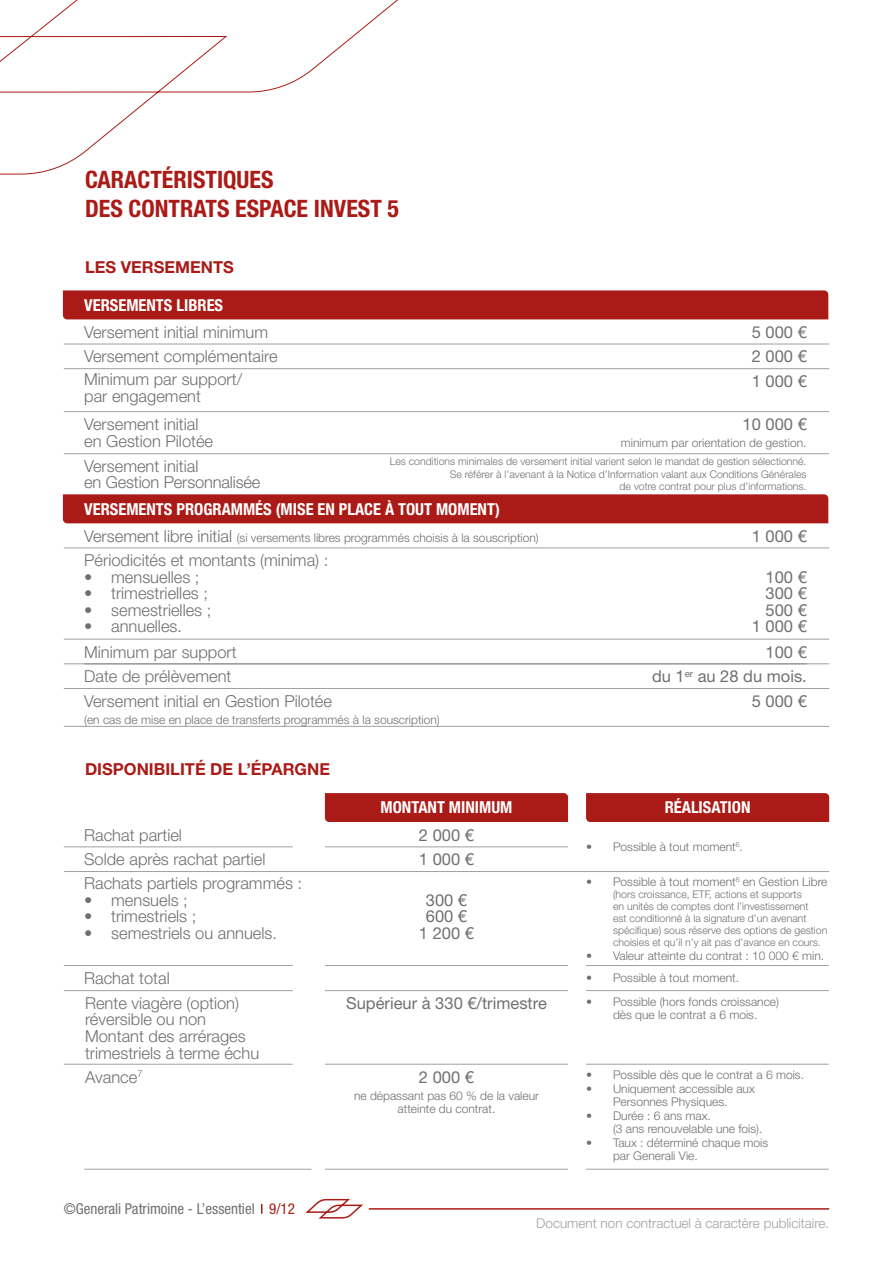
<style>
.page{position:relative;width:893px;height:1263px;background:#fff}
.page>*{position:absolute;margin:0;border:0;box-sizing:border-box;transform-origin:0 0}
.t1{font:700 condensed 24px/28.8px "Helvetica Neue LT Std";color:#aa1b17}
.t2{font:300 16.5px/16.5px "Helvetica Neue LT Std";color:#707070}
.t3{font:16.5px/16.5px "Helvetica Neue LT Std";color:#707070;text-align:justify}
.t4{font:700 condensed 16.5px "Helvetica Neue LT Std";color:#fff}
.t5{font:700 16.5px "Helvetica Neue LT Std";color:#aa1b17}
.t6{font:condensed 15px "Helvetica Neue LT Std";color:#707070}
.t7{font:300 13.5px "Helvetica Neue LT Std";color:#a0a0a0}
.t8{font:300 12px/13.5px "Helvetica Neue LT Std";color:#707070;text-align:center}
.t9{font:300 10.5px/12px "Helvetica Neue LT Std";color:#707070;text-align:right}
.s1{font-size:16.5px}
.s2{color:#aa1b17}
</style>
<div class="page">
<svg style="left:0;top:0;width:398px;height:175px"></svg>
<hr style="left:369px;top:1208px;width:460px;height:1px;background:#aa1b17">
<svg style="left:305px;top:1198px;width:58px;height:21px"></svg>
<div style="left:63px;top:290px;width:765px;height:29px;background:#aa1b17"></div>
<hr style="left:64px;top:344px;width:765px;height:1px;background:#a0a0a0">
<hr style="left:64px;top:453px;width:765px;height:1px;background:#a0a0a0">
<hr style="left:64px;top:368px;width:765px;height:1px;background:#a0a0a0">
<hr style="left:64px;top:411px;width:765px;height:1px;background:#a0a0a0">
<div style="left:63px;top:494px;width:765px;height:29px;background:#aa1b17"></div>
<hr style="left:64px;top:639px;width:765px;height:1px;background:#a0a0a0">
<hr style="left:64px;top:548px;width:765px;height:1px;background:#a0a0a0">
<hr style="left:64px;top:726px;width:765px;height:1px;background:#a0a0a0">
<hr style="left:64px;top:663px;width:765px;height:1px;background:#a0a0a0">
<hr style="left:64px;top:688px;width:765px;height:1px;background:#a0a0a0">
<hr style="left:64px;top:965px;width:229px;height:1px;background:#a0a0a0">
<hr style="left:64px;top:990px;width:229px;height:1px;background:#a0a0a0">
<hr style="left:64px;top:1064px;width:229px;height:1px;background:#a0a0a0">
<hr style="left:84px;top:1169px;width:227px;height:1px;background:#a0a0a0">
<hr style="left:325px;top:965px;width:243px;height:1px;background:#a0a0a0">
<hr style="left:586px;top:965px;width:243px;height:1px;background:#a0a0a0">
<hr style="left:325px;top:990px;width:243px;height:1px;background:#a0a0a0">
<hr style="left:325px;top:1064px;width:243px;height:1px;background:#a0a0a0">
<hr style="left:325px;top:1169px;width:243px;height:1px;background:#a0a0a0">
<hr style="left:586px;top:990px;width:243px;height:1px;background:#a0a0a0">
<hr style="left:586px;top:1064px;width:243px;height:1px;background:#a0a0a0">
<hr style="left:586px;top:1169px;width:243px;height:1px;background:#a0a0a0">
<hr style="left:64px;top:847px;width:229px;height:1px;background:#a0a0a0">
<hr style="left:325px;top:847px;width:243px;height:1px;background:#a0a0a0">
<hr style="left:64px;top:871px;width:765px;height:1px;background:#a0a0a0">
<div style="left:325px;top:793px;width:243px;height:29px;background:#aa1b17"></div>
<div style="left:586px;top:793px;width:243px;height:29px;background:#aa1b17"></div>
<h1 class="t1" style="left:85px;top:165px;width:316px">CARACTÉRISTIQUES<br>DES CONTRATS ESPACE INVEST 5</h1>
<h2 class="t5" style="left:85px;top:257px;width:150px">LES VERSEMENTS</h2>
<h2 class="t4" style="left:84px;top:295px;width:140px">VERSEMENTS LIBRES</h2>
<h2 class="t2" style="left:84px;top:323px;width:185px">Versement initial minimum</h2>
<h2 class="t2" style="left:84px;top:348px;width:195px">Versement complémentaire</h2>
<h2 class="t2" style="left:84px;top:371px;width:159px">Minimum par support/ par engagement</h2>
<h2 class="t3" style="left:752px;top:319px;width:57px;line-height:24.6px">5 000 € 2 000 € 1 000 €</h2>
<h2 class="t2" style="left:84px;top:416px;width:130px">Versement initial en Gestion Pilotée</h2>
<h2 class="t3" style="left:743px;top:416px;width:66px">10 000 €</h2>
<p class="t8" style="left:621px;top:436px;width:187px">minimum par orientation de gestion.</p>
<p class="t9" style="left:390px;top:455px;width:418px;line-height:12.6px">Les conditions minimales de versement initial varient selon le mandat de gestion sélectionné.<br>Se référer à l’avenant à la Notice d’Information valant aux Conditions Générales<br>de votre contrat pour plus d’informations.</p>
<h2 class="t2" style="left:84px;top:457px;width:178px">Versement initial<br>en Gestion Personnalisée</h2>
<h2 class="t4" style="left:84px;top:499px;width:417px">VERSEMENTS PROGRAMMÉS (MISE EN PLACE À TOUT MOMENT)</h2>
<p class="t8" style="left:84px;top:530px;width:456px"><span class="s1">Versement libre initial</span> (si versements libres programmés choisis à la souscription)</p>
<h2 class="t2" style="left:84px;top:552px;width:246px">Périodicités et montants (minima) :</h2>
<h2 class="t2" style="left:84px;top:568px;width:117px">• mensuelles ;</h2>
<h2 class="t2" style="left:84px;top:585px;width:125px">• trimestrielles ;</h2>
<h2 class="t2" style="left:84px;top:601px;width:129px">• semestrielles ;</h2>
<h2 class="t2" style="left:84px;top:618px;width:99px">• annuelles.</h2>
<h2 class="t2" style="left:84px;top:643px;width:154px">Minimum par support</h2>
<h2 class="t2" style="left:84px;top:668px;width:149px">Date de prélèvement</h2>
<h2 class="t2" style="left:84px;top:693px;width:249px">Versement initial en Gestion Pilotée</h2>
<p class="t8" style="left:84px;top:712px;width:357px">(en cas de mise en place de transferts programmés à la souscription)</p>
<h2 class="t5" style="left:85px;top:759px;width:247px">DISPONIBILITÉ DE L’ÉPARGNE</h2>
<h2 class="t3" style="left:752px;top:527px;width:57px">1 000 €</h2>
<h2 class="t3" style="left:752px;top:568px;width:57px;text-align:right">100 €<br>300 €<br>500 €<br>1 000 €</h2>
<h2 class="t3" style="left:765px;top:643px;width:43px">100 €</h2>
<h2 class="t3" style="left:652px;top:668px;width:156px">du 1<sup>er</sup> au 28 du mois.</h2>
<h2 class="t3" style="left:752px;top:693px;width:57px">5 000 €</h2>
<h2 class="t4" style="left:381px;top:797px;width:133px">MONTANT MINIMUM</h2>
<h2 class="t4" style="left:665px;top:797px;width:87px">RÉALISATION</h2>
<h2 class="t2" style="left:84px;top:826px;width:99px">Rachat partiel</h2>
<h2 class="t3" style="left:419px;top:826px;width:57px">2 000 €</h2>
<h2 class="t2" style="left:84px;top:851px;width:183px">Solde après rachat partiel</h2>
<h2 class="t3" style="left:419px;top:851px;width:57px">1 000 €</h2>
<h2 class="t2" style="left:84px;top:875px;width:219px">Rachats partiels programmés :</h2>
<h2 class="t2" style="left:84px;top:891px;width:105px">• mensuels ;</h2>
<h2 class="t2" style="left:84px;top:908px;width:114px">• trimestriels ;</h2>
<h2 class="t2" style="left:84px;top:924px;width:194px">• semestriels ou annuels.</h2>
<h2 class="t3" style="left:419px;top:891px;width:57px;text-align:center">300 €<br>600 €<br>1 200 €</h2>
<p class="t8" style="left:586px;top:840px;width:158px">• Possible à tout moment<sup>6</sup>.</p>
<p class="t8" style="left:586px;top:875px;width:243px">• Possible à tout moment<sup>6</sup> en Gestion Libre</p>
<p class="t9" style="left:613px;top:888px;width:216px;text-align:left">(hors croissance, ETF, actions et supports<br>en unités de comptes dont l’investissement<br>est conditionné à la signature d’un avenant spécifique) sous réserve des options de gestion choisies et qu’il n’y ait pas d’avance en cours.</p>
<p class="t8" style="left:586px;top:948px;width:240px">• Valeur atteinte du contrat : 10 000 € min.</p>
<h2 class="t2" style="left:84px;top:969px;width:87px">Rachat total</h2>
<p class="t8" style="left:586px;top:971px;width:155px">• Possible à tout moment.</p>
<h2 class="t2" style="left:85px;top:994px;width:176px">Rente viagère (option) réversible ou non<br>Montant des arrérages trimestriels à terme échu</h2>
<h2 class="t2" style="left:85px;top:1068px;width:59px">Avance<sup>7</sup></h2>
<p class="t6" style="left:64px;top:1200px;width:233px">©Generali Patrimoine - L’essentiel <span class="s2">9/12</span></p>
<h2 class="t3" style="left:346px;top:995px;width:202px">Supérieur à 330 €/trimestre</h2>
<h2 class="t3" style="left:419px;top:1068px;width:57px">2 000 €</h2>
<p class="t8" style="left:354px;top:1088px;width:186px">ne dépassant pas 60 % de la valeur atteinte du contrat.</p>
<p class="t8" style="left:586px;top:994px;width:195px">• Possible (hors fonds croissance) dès que le contrat a 6 mois.</p>
<p class="t8" style="left:586px;top:1068px;width:219px">• Possible dès que le contrat a 6 mois.</p>
<p class="t8" style="left:586px;top:1081px;width:170px">• Uniquement accessible aux<br>Personnes Physiques.</p>
<p class="t8" style="left:613px;top:1108px;width:151px;text-align:left;text-indent:-27px">• Durée : 6 ans max.<br>(3 ans renouvelable une fois).</p>
<p class="t8" style="left:613px;top:1135px;width:157px;text-align:left;text-indent:-27px">• Taux : déterminé chaque mois par Generali Vie.</p>
<p class="t7" style="left:536px;top:1215px;width:294px">Document non contractuel à caractère publicitaire.</p>
</div>
